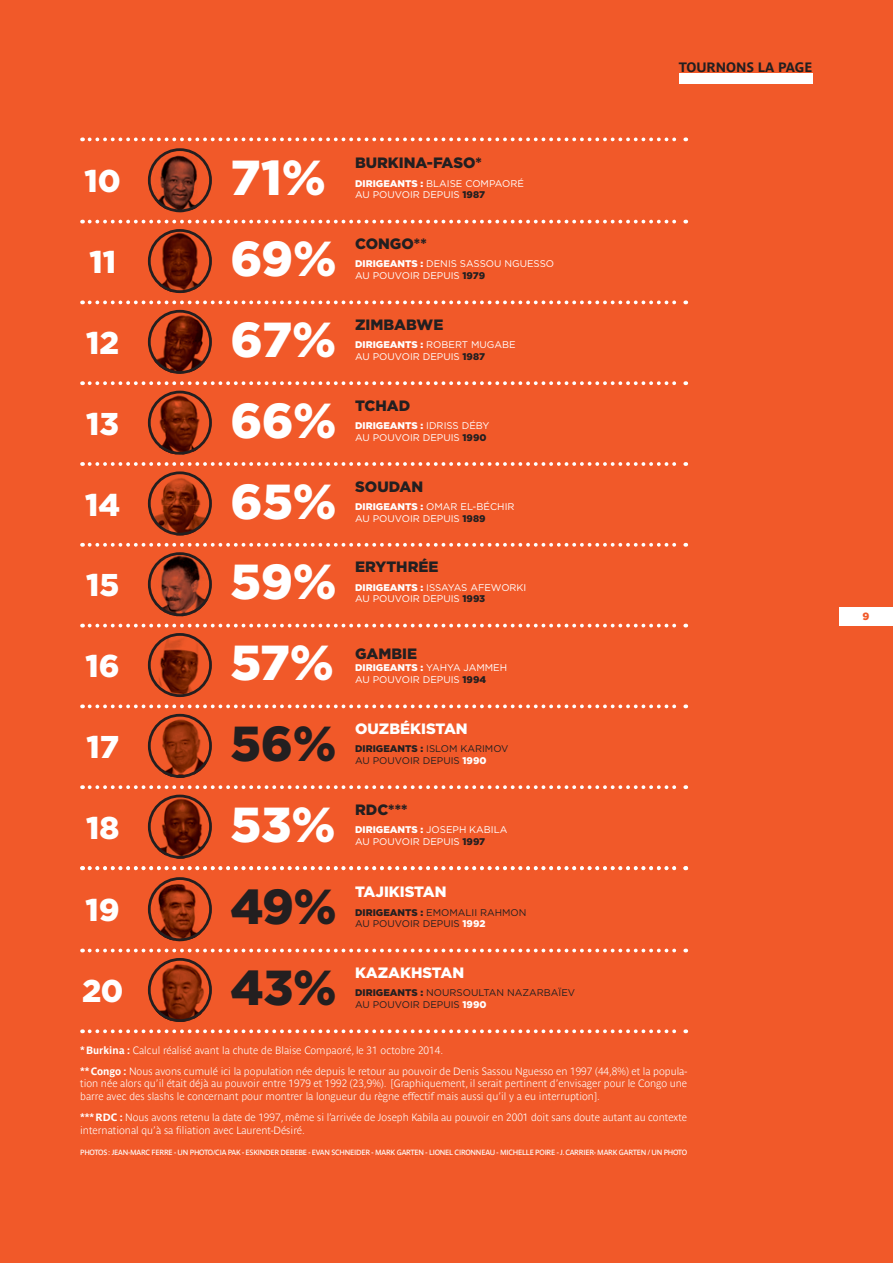
<style>
.page{position:relative;width:893px;height:1263px;background:#f15929}
.page>*{position:absolute;margin:0;border:0;box-sizing:border-box;transform-origin:0 0}
.t1{font:900 49.05px "Gotham";letter-spacing:-.01em;color:#fff}
.t2{font:900 49.05px "Gotham";color:#231f20}
.t3{font:900 31.5px "Gotham";color:#fff}
.t4{font:900 15px "Gotham";color:#231f20}
.t5{font:900 15px "Gotham";color:#fff}
.t6{font:700 13.5px "Parisine";color:#231f20}
.t7{font:700 10.5px/12.6px "Parisine Clair";color:#fff}
.t8{font:900 10.5px "Gotham";color:#f15929}
.t9{font:9.75px "Gotham";color:#fff}
.t10{font:9.75px "Gotham";color:#231f20}
.t11{font:900 9.75px "Gotham";color:#fff}
.t12{font:7.5px "Parisine";letter-spacing:-.03em;color:#fff}
.s1{font-weight:900}
.s2{font-weight:900;color:#231f20}
.s3{font-weight:400}
.s4{font-weight:900;color:#fff}
.s5{font-family:"Parisine"}
</style>
<div class="page">
<div style="left:679px;top:74px;width:134px;height:10px;background:#fff"></div>
<img style="left:148px;top:148px;width:64px;height:64px;border-radius:32px">
<div style="left:148px;top:148px;width:64px;height:64px;border:3px solid #231f20;border-radius:50%"></div>
<svg style="left:90px;top:220px;width:596px;height:3px"></svg>
<svg style="left:90px;top:137px;width:596px;height:4px"></svg>
<img style="left:148px;top:229px;width:64px;height:64px;border-radius:32px">
<div style="left:148px;top:229px;width:64px;height:64px;border:3px solid #231f20;border-radius:50%"></div>
<svg style="left:90px;top:300px;width:596px;height:4px"></svg>
<img style="left:148px;top:310px;width:64px;height:64px;border-radius:32px">
<div style="left:148px;top:310px;width:64px;height:64px;border:3px solid #231f20;border-radius:50%"></div>
<svg style="left:90px;top:381px;width:596px;height:4px"></svg>
<img style="left:148px;top:391px;width:64px;height:64px;border-radius:32px">
<div style="left:148px;top:391px;width:64px;height:64px;border:3px solid #231f20;border-radius:50%"></div>
<svg style="left:90px;top:462px;width:596px;height:4px"></svg>
<img style="left:148px;top:475px;width:64px;height:60px">
<div style="left:148px;top:471px;width:64px;height:64px;border:3px solid #231f20;border-radius:50%"></div>
<svg style="left:90px;top:543px;width:596px;height:4px"></svg>
<img style="left:148px;top:552px;width:64px;height:64px;border-radius:32px">
<div style="left:148px;top:552px;width:64px;height:64px;border:3px solid #231f20;border-radius:50%"></div>
<svg style="left:90px;top:624px;width:596px;height:3px"></svg>
<img style="left:148px;top:633px;width:64px;height:64px;border-radius:32px">
<div style="left:148px;top:633px;width:64px;height:64px;border:3px solid #231f20;border-radius:50%"></div>
<svg style="left:90px;top:704px;width:596px;height:4px"></svg>
<img style="left:148px;top:714px;width:64px;height:64px;border-radius:32px">
<div style="left:148px;top:714px;width:64px;height:64px;border:3px solid #231f20;border-radius:50%"></div>
<svg style="left:90px;top:785px;width:596px;height:4px"></svg>
<img style="left:148px;top:877px;width:64px;height:64px;border-radius:32px">
<div style="left:148px;top:877px;width:64px;height:64px;border:3px solid #231f20;border-radius:50%"></div>
<svg style="left:90px;top:949px;width:596px;height:3px"></svg>
<img style="left:148px;top:795px;width:64px;height:64px;border-radius:32px">
<div style="left:148px;top:795px;width:64px;height:64px;border:3px solid #231f20;border-radius:50%"></div>
<svg style="left:90px;top:866px;width:596px;height:4px"></svg>
<img style="left:148px;top:964px;width:64px;height:58px">
<div style="left:148px;top:958px;width:64px;height:64px;border:3px solid #231f20;border-radius:50%"></div>
<svg style="left:90px;top:1029px;width:596px;height:4px"></svg>
<div style="left:839px;top:608px;width:54px;height:18px;background:#fff"></div>
<h2 class="t3" style="left:85px;top:160px;width:38px">10</h2>
<h2 class="t3" style="left:89px;top:240px;width:28px">11</h2>
<h2 class="t3" style="left:86px;top:321px;width:34px">12</h2>
<h2 class="t3" style="left:86px;top:402px;width:34px">13</h2>
<h2 class="t3" style="left:85px;top:483px;width:36px">14</h2>
<h2 class="t3" style="left:86px;top:563px;width:35px">15</h2>
<h2 class="t3" style="left:86px;top:644px;width:36px">16</h2>
<h2 class="t3" style="left:86px;top:725px;width:34px">17</h2>
<h2 class="t3" style="left:86px;top:806px;width:35px">18</h2>
<h2 class="t3" style="left:86px;top:888px;width:36px">19</h2>
<h1 class="t1" style="left:230px;top:144px;width:97px">71%</h1>
<h3 class="t4" style="left:355px;top:153px;width:128px">BURKINA-FASO*</h3>
<p class="t9" style="left:355px;top:177px;width:170px"><span class="s1">DIRIGEANTS :</span> BLAISE COMPAORÉ</p>
<p class="t9" style="left:355px;top:189px;width:131px">AU POUVOIR DEPUIS <span class="s2">1987</span></p>
<h1 class="t1" style="left:230px;top:225px;width:108px">69%</h1>
<h3 class="t4" style="left:355px;top:234px;width:73px">CONGO**</h3>
<p class="t9" style="left:355px;top:258px;width:201px"><span class="s1">DIRIGEANTS :</span> DENIS SASSOU NGUESSO</p>
<p class="t9" style="left:355px;top:269px;width:132px">AU POUVOIR DEPUIS <span class="s2">1979</span></p>
<h1 class="t1" style="left:230px;top:306px;width:108px">67%</h1>
<h3 class="t4" style="left:355px;top:314px;width:90px">ZIMBABWE</h3>
<p class="t9" style="left:355px;top:339px;width:162px"><span class="s1">DIRIGEANTS :</span> ROBERT MUGABE</p>
<p class="t9" style="left:355px;top:350px;width:131px">AU POUVOIR DEPUIS <span class="s2">1987</span></p>
<h1 class="t1" style="left:230px;top:387px;width:108px">66%</h1>
<h3 class="t4" style="left:355px;top:395px;width:57px">TCHAD</h3>
<p class="t11" style="left:355px;top:419px;width:136px">DIRIGEANTS : <span class="s3">IDRISS DÉBY</span></p>
<p class="t9" style="left:355px;top:431px;width:133px">AU POUVOIR DEPUIS <span class="s2">1990</span></p>
<h1 class="t1" style="left:230px;top:467px;width:108px">65%</h1>
<h3 class="t4" style="left:355px;top:476px;width:70px">SOUDAN</h3>
<p class="t9" style="left:355px;top:500px;width:161px"><span class="s1">DIRIGEANTS :</span> OMAR EL-BÉCHIR</p>
<p class="t9" style="left:355px;top:512px;width:132px">AU POUVOIR DEPUIS <span class="s2">1989</span></p>
<h1 class="t1" style="left:230px;top:548px;width:108px">59%</h1>
<h3 class="t4" style="left:355px;top:557px;width:85px">ERYTHRÉE</h3>
<p class="t9" style="left:355px;top:581px;width:173px"><span class="s1">DIRIGEANTS :</span> ISSAYAS AFEWORKI</p>
<p class="t9" style="left:355px;top:593px;width:132px">AU POUVOIR DEPUIS <span class="s2">1993</span></p>
<h1 class="t1" style="left:230px;top:629px;width:105px">57%</h1>
<h3 class="t4" style="left:355px;top:643px;width:64px">GAMBIE</h3>
<p class="t11" style="left:355px;top:661px;width:154px">DIRIGEANTS : <span class="s3">YAHYA JAMMEH</span></p>
<p class="t9" style="left:355px;top:673px;width:133px">AU POUVOIR DEPUIS <span class="s2">1994</span></p>
<h1 class="t2" style="left:230px;top:710px;width:108px">56%</h1>
<h3 class="t5" style="left:355px;top:718px;width:114px">OUZBÉKISTAN</h3>
<p class="t10" style="left:355px;top:742px;width:155px"><span class="s1">DIRIGEANTS :</span> ISLOM KARIMOV</p>
<p class="t10" style="left:355px;top:754px;width:133px">AU POUVOIR DEPUIS <span class="s4">1990</span></p>
<h1 class="t1" style="left:230px;top:791px;width:107px">53%</h1>
<h3 class="t4" style="left:355px;top:799px;width:54px">RDC***</h3>
<p class="t9" style="left:355px;top:823px;width:154px"><span class="s1">DIRIGEANTS :</span> JOSEPH KABILA</p>
<p class="t9" style="left:355px;top:835px;width:132px">AU POUVOIR DEPUIS <span class="s2">1997</span></p>
<h1 class="t2" style="left:230px;top:873px;width:108px">49%</h1>
<h3 class="t5" style="left:355px;top:882px;width:93px">TAJIKISTAN</h3>
<p class="t10" style="left:355px;top:906px;width:173px"><span class="s1">DIRIGEANTS :</span> EMOMALII RAHMON</p>
<p class="t10" style="left:355px;top:917px;width:132px">AU POUVOIR DEPUIS <span class="s4">1992</span></p>
<p class="t6" style="left:679px;top:60px;width:135px">TOURNONS LA PAGE</p>
<h3 class="t5" style="left:355px;top:962px;width:111px">KAZAKHSTAN</h3>
<p class="t10" style="left:355px;top:987px;width:222px"><span class="s1">DIRIGEANTS :</span> NOURSOULTAN NAZARBAÏEV</p>
<h1 class="t2" style="left:230px;top:954px;width:108px">43%</h1>
<h2 class="t3" style="left:82px;top:969px;width:43px">20</h2>
<p class="t10" style="left:355px;top:998px;width:133px">AU POUVOIR DEPUIS <span class="s4">1990</span></p>
<p class="t7" style="left:80px;top:1039px;width:608px;line-height:21.1px"><span class="s5">* Burkina :</span> Calcul réalisé avant la chute de Blaise Compaoré, le 31 octobre 2014.<br><span class="s5">** Congo :</span> Nous avons cumulé ici la population née depuis le retour au pouvoir de Denis Sassou Nguesso en 1997 (44,8%) et la popula-</p>
<p class="t7" style="left:80px;top:1077px;width:608px">tion née alors qu’il était déjà au pouvoir entre 1979 et 1992 (23,9%). [Graphiquement, il serait pertinent d’envisager pour le Congo une barre avec des slashs le concernant pour montrer la longueur du règne effectif mais aussi qu’il y a eu interruption].</p>
<p class="t7" style="left:80px;top:1111px;width:608px"><span class="s5">*** RDC :</span> Nous avons retenu la date de 1997, même si l’arrivée de Joseph Kabila au pouvoir en 2001 doit sans doute autant au contexte international qu’à sa filiation avec Laurent-Désiré.</p>
<p class="t12" style="left:80px;top:1148px;width:608px">PHOTOS : JEAN-MARC FERRE - UN PHOTO/CIA PAK - ESKINDER DEBEBE - EVAN SCHNEIDER - MARK GARTEN - LIONEL CIRONNEAU - MICHELLE POIRE - J. CARRIER- MARK GARTEN / UN PHOTO</p>
<p class="t8" style="left:862px;top:609px;width:8px">9</p>
</div>
